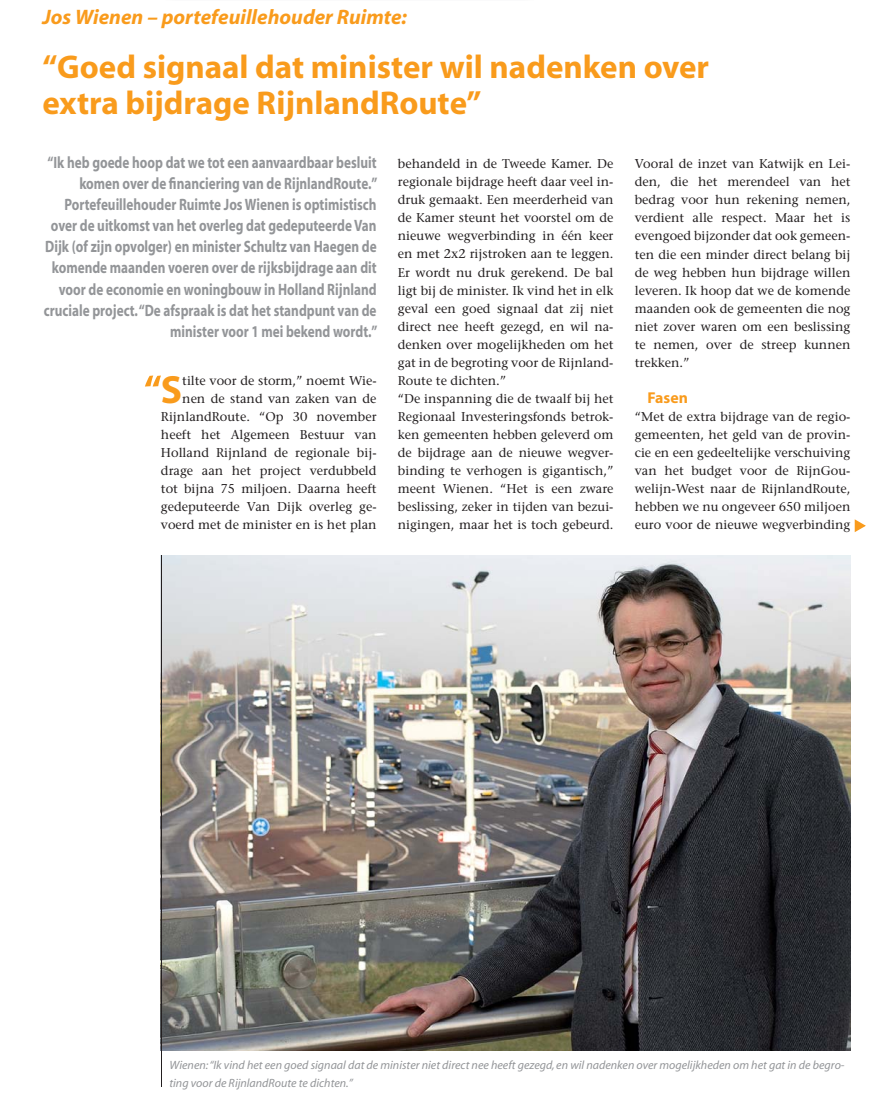
<style>
.page{position:relative;width:893px;height:1106px;background:#fff}
.page>*{position:absolute;margin:0;border:0;box-sizing:border-box;transform-origin:0 0}
.t1{font:700 39.45px "Myriad";color:#f99b1c}
.t2{font:700 33px "Myriad";color:#f99b1c}
.t3{font:italic 700 21px "Myriad";color:#f99b1c}
.t4{font:700 16.5px/21px "Myriad";color:#939598;text-align:right;scale:.8 1}
.t5{font:700 15.75px "Myriad";color:#f99b1c}
.t6{font:12.75px/18px "Stone Serif";color:#231f20;text-align:justify}
.t7{font:italic 12px/18px "Myriad";color:#939598}
</style>
<div class="page">
<hr style="left:0;top:702px;width:1px;height:404px;background:#c1e0ae">
<svg style="left:0;top:702px;width:1px;height:12px"></svg>
<img style="left:162px;top:555px;width:688px;height:495px">
<hr style="left:161px;top:555px;width:1px;height:531px;background:#231f20">
<svg style="left:145px;top:375px;width:16px;height:11px"></svg>
<svg style="left:855px;top:519px;width:11px;height:13px"></svg>
<p class="t3" style="left:43px;top:9px;width:366px">Jos Wienen – portefeuillehouder Ruimte:</p>
<p class="t2" style="left:43px;top:55px;width:668px">“Goed signaal dat minister wil nadenken over</p>
<h1 class="t2" style="left:43px;top:91px;width:440px">extra bijdrage RijnlandRoute”</h1>
<h4 class="t4" style="left:44px;top:154px;width:419px">“Ik heb goede hoop dat we tot een aanvaardbaar besluit komen over de financiering van de RijnlandRoute.” Portefeuillehouder Ruimte Jos Wienen is optimistisch over de uitkomst van het overleg dat gedeputeerde Van Dijk (of zijn opvolger) en minister Schultz van Haegen de komende maanden voeren over de rijksbijdrage aan dit voor de economie en woningbouw in Holland Rijnland cruciale project.“De afspraak is dat het standpunt van de minister voor 1 mei bekend wordt.”</h4>
<p class="t1" style="left:161px;top:374px;width:23px">S</p>
<p class="t6" style="left:182px;top:372px;width:196px">tilte voor de storm,” noemt Wie-</p>
<p class="t6" style="left:398px;top:156px;width:217px;text-align:left">behandeld in de Tweede Kamer. De regionale bijdrage heeft daar veel in&shy;druk gemaakt. Een meerderheid van de Kamer steunt het voorstel om de nieuwe wegverbinding in één keer en met 2x2 rijstroken aan te leggen.<br>Er wordt nu druk gerekend. De bal ligt bij de minister. Ik vind het in elk geval een goed signaal dat zij niet direct nee heeft gezegd, en wil na&shy;denken over mogelijkheden om het gat in de begroting voor de Rijnland-Route te dichten.”<br>“De inspanning die de twaalf bij het Regionaal Investeringsfonds betrok&shy;ken gemeenten hebben geleverd om de bijdrage aan de nieuwe wegver&shy;binding te verhogen is gigantisch,” meent Wienen. “Het is een zware beslissing, zeker in tijden van bezui&shy;nigingen, maar het is toch gebeurd.</p>
<p class="t6" style="left:635px;top:156px;width:217px">Vooral de inzet van Katwijk en Lei&shy;den, die het merendeel van het bedrag voor hun rekening nemen, verdient alle respect. Maar het is evengoed bijzonder dat ook gemeen&shy;ten die een minder direct belang bij de weg hebben hun bijdrage willen leveren. Ik hoop dat we de komende maanden ook de gemeenten die nog niet zover waren om een beslissing te nemen, over de streep kunnen trekken.”</p>
<p class="t5" style="left:648px;top:391px;width:42px">Fasen</p>
<p class="t6" style="left:635px;top:408px;width:217px">“Met de extra bijdrage van de regio&shy;gemeenten, het geld van de provin&shy;cie en een gedeeltelijke verschuiving van het budget voor de RijnGou&shy;welijn-West naar de RijnlandRoute, hebben we nu ongeveer 650 miljoen euro voor de nieuwe wegverbinding</p>
<p class="t6" style="left:161px;top:390px;width:217px;text-indent:21px">nen de stand van zaken van de RijnlandRoute. “Op 30 november heeft het Algemeen Bestuur van Holland Rijnland de regionale bij&shy;drage aan het project verdubbeld tot bijna 75 miljoen. Daarna heeft gedeputeerde Van Dijk overleg ge&shy;voerd met de minister en is het plan</p>
<p class="t7" style="left:169px;top:1056px;width:677px">Wienen:“Ik vind het een goed signaal dat de minister niet direct nee heeft gezegd, en wil nadenken over mogelijkheden om het gat in de begro&shy;ting voor de RijnlandRoute te dichten.”</p>
</div>
